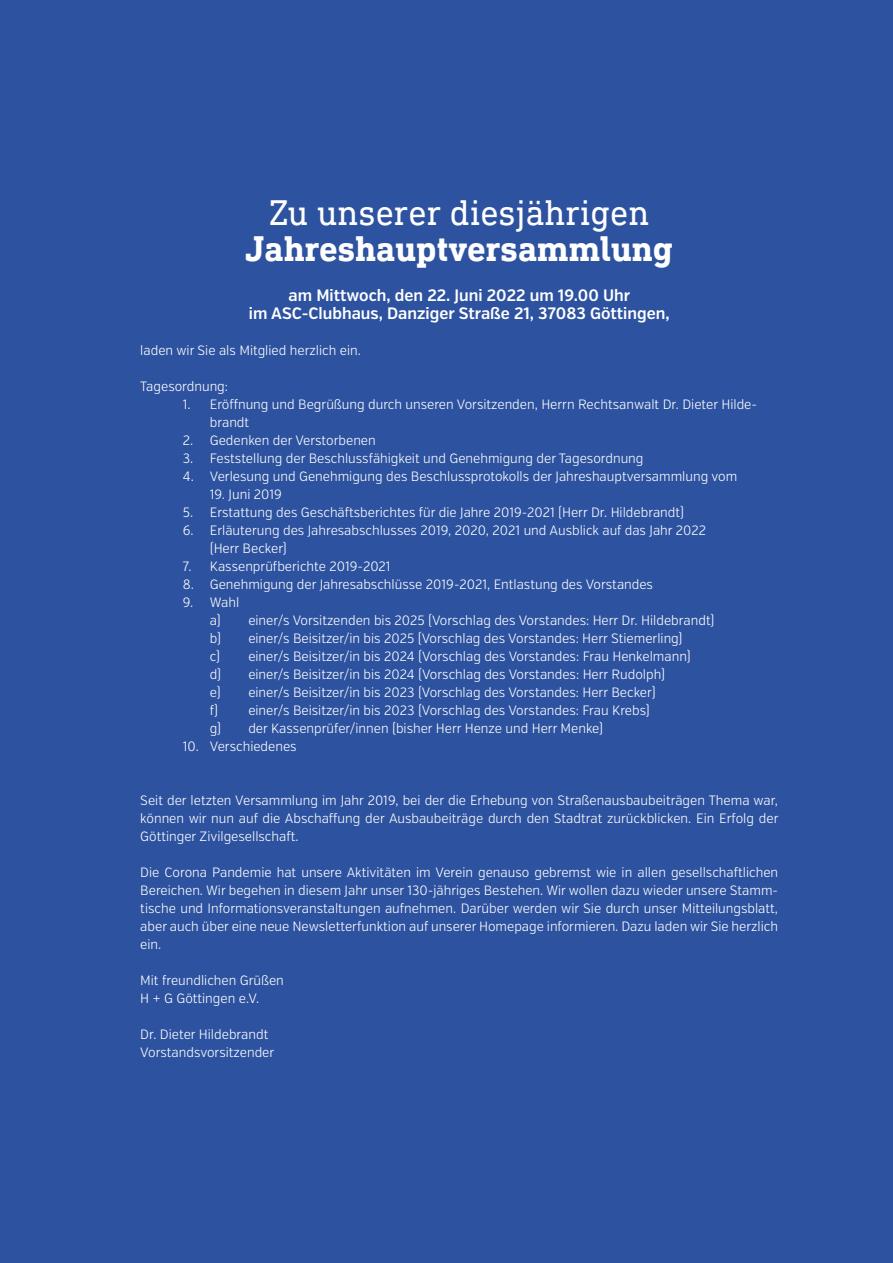
<style>
.page{position:relative;width:893px;height:1263px;background:#2d52a0}
.page>*{position:absolute;margin:0;border:0;box-sizing:border-box;transform-origin:0 0}
.t1{font:700 36px "DIN Next Slab Pro";color:#fff}
.t2{font:36px "DIN Next Slab Pro";color:#fff}
.t3{font:600 16.5px/18px "Verb Cond";color:#fff;text-align:center}
.t4{font:300 13.5px/18px "Verb Cond";color:#fff}
</style>
<div class="page">
<h1 class="t2" style="left:269px;top:192px;width:382px">Zu unserer diesjährigen</h1>
<h1 class="t1" style="left:245px;top:228px;width:429px">Jahreshauptversammlung</h1>
<p class="t3" style="left:249px;top:287px;width:422px">am Mittwoch, den 22. Juni 2022 um 19.00 Uhr<br>im ASC-Clubhaus, Danziger Straße 21, 37083 Göttingen,</p>
<p class="t4" style="left:140px;top:342px;width:222px">laden wir Sie als Mitglied herzlich ein.</p>
<p class="t4" style="left:140px;top:378px;width:89px">Tagesordnung:</p>
<p class="t4" style="left:210px;top:396px;width:549px;text-indent:-27px">1. Eröffnung und Begrüßung durch unseren Vorsitzenden, Herrn Rechtsanwalt Dr. Dieter Hilde&shy;brandt</p>
<p class="t4" style="left:183px;top:432px;width:194px">2. Gedenken der Verstorbenen</p>
<p class="t4" style="left:183px;top:450px;width:462px">3. Feststellung der Beschlussfähigkeit und Genehmigung der Tagesordnung</p>
<p class="t4" style="left:183px;top:468px;width:556px">4. Verlesung und Genehmigung des Beschlussprotokolls der Jahreshauptversammlung vom</p>
<p class="t4" style="left:210px;top:486px;width:74px">19. Juni 2019</p>
<p class="t4" style="left:183px;top:504px;width:503px">5. Erstattung des Geschäftsberichtes für die Jahre 2019-2021 (Herr Dr. Hildebrandt)</p>
<p class="t4" style="left:210px;top:522px;width:498px;text-indent:-27px">6. Erläuterung des Jahresabschlusses 2019, 2020, 2021 und Ausblick auf das Jahr 2022 (Herr Becker)</p>
<p class="t4" style="left:183px;top:558px;width:209px">7. Kassenprüfberichte 2019-2021</p>
<p class="t4" style="left:183px;top:576px;width:472px">8. Genehmigung der Jahresabschlüsse 2019-2021, Entlastung des Vorstandes</p>
<p class="t4" style="left:210px;top:594px;width:506px;text-indent:-27px">9. Wahl<br>a) einer/s Vorsitzenden bis 2025 (Vorschlag des Vorstandes: Herr Dr. Hildebrandt) b) einer/s Beisitzer/in bis 2025 (Vorschlag des Vorstandes: Herr Stiemerling)<br>c) einer/s Beisitzer/in bis 2024 (Vorschlag des Vorstandes: Frau Henkelmann)<br>d) einer/s Beisitzer/in bis 2024 (Vorschlag des Vorstandes: Herr Rudolph)<br>e) einer/s Beisitzer/in bis 2023 (Vorschlag des Vorstandes: Herr Becker)<br>f) einer/s Beisitzer/in bis 2023 (Vorschlag des Vorstandes: Frau Krebs)<br>g) der Kassenprüfer/innen (bisher Herr Henze und Herr Menke)</p>
<p class="t4" style="left:183px;top:737px;width:115px">10. Verschiedenes</p>
<p class="t4" style="left:140px;top:791px;width:640px;text-align:justify">Seit der letzten Versammlung im Jahr 2019, bei der die Erhebung von Straßenausbaubeiträgen Thema war, können wir nun auf die Abschaffung der Ausbaubeiträge durch den Stadtrat zurückblicken. Ein Erfolg der Göttinger Zivilgesellschaft.</p>
<p class="t4" style="left:140px;top:863px;width:639px;text-align:justify">Die Corona Pandemie hat unsere Aktivitäten im Verein genauso gebremst wie in allen gesellschaftlichen Bereichen. Wir begehen in diesem Jahr unser 130-jähriges Bestehen. Wir wollen dazu wieder unsere Stamm&shy;tische und Informationsveranstaltungen aufnehmen. Darüber werden wir Sie durch unser Mitteilungsblatt, aber auch über eine neue Newsletterfunktion auf unserer Homepage informieren. Dazu laden wir Sie herzlich ein.</p>
<p class="t4" style="left:140px;top:971px;width:145px">Mit freundlichen Grüßen<br>H + G Göttingen e.V.</p>
<p class="t4" style="left:140px;top:1025px;width:135px">Dr. Dieter Hildebrandt<br>Vorstandsvorsitzender</p>
</div>
